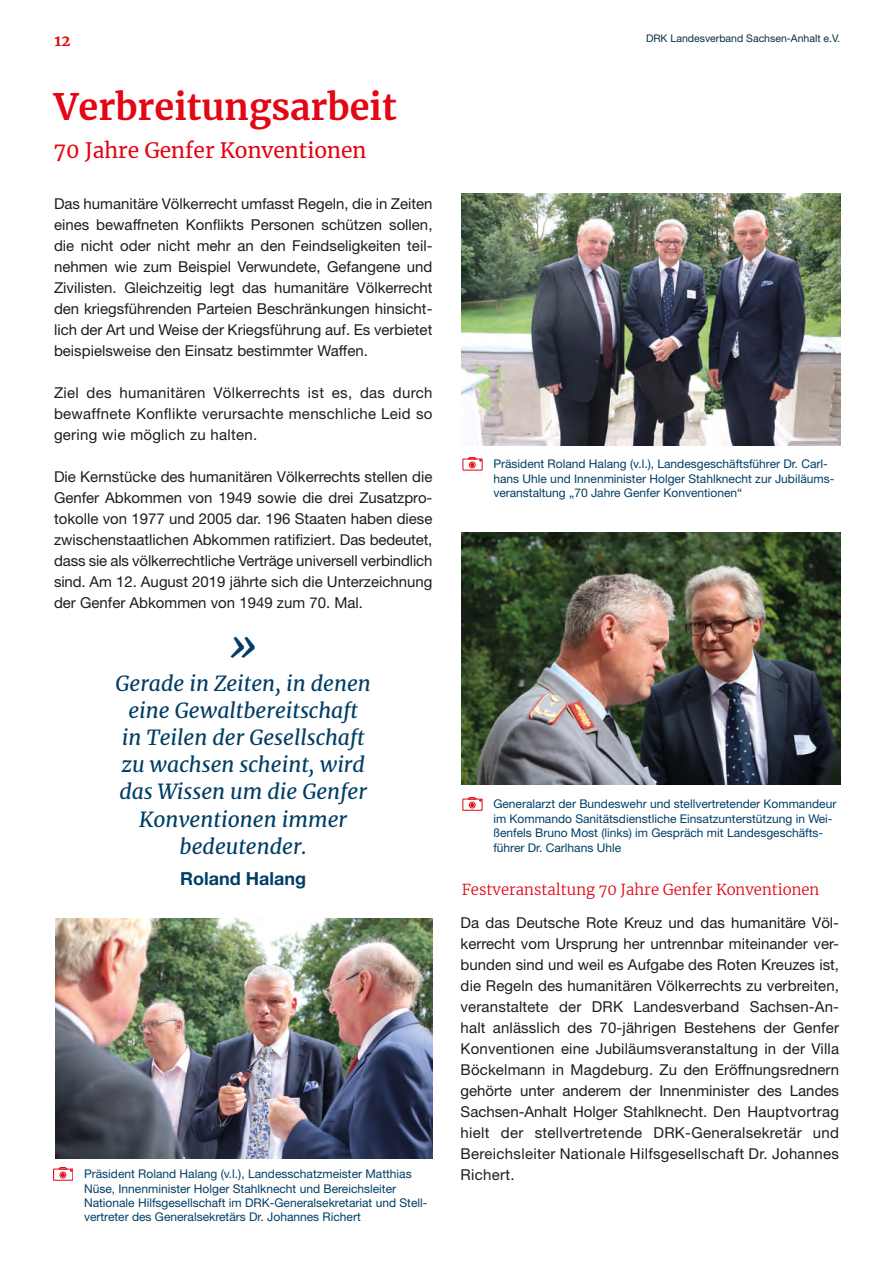
<style>
.page{position:relative;width:893px;height:1263px;background:#fff}
.page>*{position:absolute;margin:0;border:0;box-sizing:border-box;transform-origin:0 0}
.t1{font:italic 42px "Merriweather";color:#003e66}
.t2{font:700 36px "Merriweather";color:#e30614}
.t3{font:italic 21px/27px "Merriweather";color:#003e66;text-align:center}
.t4{font:21px "Merriweather";color:#e30614}
.t5{font:700 18px "Helvetica Neue";color:#003e66}
.t6{font:15px/21px "Helvetica Neue";color:#1d1d1b;text-align:justify}
.t7{font:300 15px "Merriweather";color:#e30614}
.t8{font:700 15px "Merriweather";color:#e30614}
.t9{font:12px/14.4px "Helvetica Neue";color:#003e66}
.t10{font:10.5px "Helvetica Neue";color:#082f43}
</style>
<div class="page">
<img style="left:462px;top:193px;width:378px;height:253px">
<img style="left:462px;top:533px;width:378px;height:252px">
<img style="left:55px;top:918px;width:377px;height:240px">
<div style="left:463px;top:459px;width:19px;height:11px;border:1px solid #e30614"></div>
<svg style="left:468px;top:457px;width:13px;height:11px"></svg>
<div style="left:463px;top:799px;width:19px;height:11px;border:1px solid #e30614"></div>
<svg style="left:468px;top:797px;width:13px;height:11px"></svg>
<div style="left:53px;top:1169px;width:20px;height:11px;border:1px solid #e30614"></div>
<svg style="left:59px;top:1167px;width:13px;height:11px"></svg>
<p class="t8" style="left:55px;top:30px;width:17px">12</p>
<p class="t10" style="left:646px;top:32px;width:196px">DRK Landesverband Sachsen-Anhalt e.V.</p>
<h2 class="t2" style="left:54px;top:82px;width:344px">Verbreitungsarbeit</h2>
<h3 class="t4" style="left:54px;top:136px;width:314px">70 Jahre Genfer Konventionen</h3>
<p class="t6" style="left:54px;top:193px;width:380px">Das humanitäre Völkerrecht umfasst Regeln, die in Zeiten eines bewaffneten Konflikts Personen schützen sollen, die nicht oder nicht mehr an den Feindseligkeiten teil&shy;nehmen wie zum Beispiel Verwundete, Gefangene und Zivilisten. Gleichzeitig legt das humanitäre Völkerrecht den kriegsführenden Parteien Beschränkungen hinsicht&shy;lich der Art und Weise der Kriegsführung auf. Es verbietet beispielsweise den Einsatz bestimmter Waffen.</p>
<p class="t6" style="left:54px;top:382px;width:380px">Ziel des humanitären Völkerrechts ist es, das durch bewaffnete Konflikte verursachte menschliche Leid so gering wie möglich zu halten.</p>
<p class="t6" style="left:54px;top:466px;width:380px">Die Kernstücke des humanitären Völkerrechts stellen die Genfer Abkommen von 1949 sowie die drei Zusatzpro&shy;tokolle von 1977 und 2005 dar. 196 Staaten haben diese zwischenstaatlichen Abkommen ratifiziert. Das bedeutet, dass sie als völkerrechtliche Verträge universell verbindlich sind. Am 12. August 2019 jährte sich die Unterzeichnung der Genfer Abkommen von 1949 zum 70. Mal.</p>
<h1 class="t1" style="left:229px;top:616px;width:30px">»</h1>
<h3 class="t3" style="left:115px;top:670px;width:257px">Gerade in Zeiten, in denen eine Gewaltbereitschaft<br>in Teilen der Gesellschaft zu wachsen scheint, wird das Wissen um die Genfer<br>Konventionen immer bedeutender.</h3>
<p class="t5" style="left:180px;top:867px;width:127px">Roland Halang</p>
<p class="t9" style="left:84px;top:1166px;width:345px">Präsident Roland Halang (v.l.), Landesschatzmeister Matthias Nüse, Innenminister Holger Stahlknecht und Bereichsleiter Nationale H ilfsgesellschaft im DRK-Generalsekretariat und Stell&shy;vertreter des Generalsekretärs Dr. Johannes Richert</p>
<p class="t9" style="left:493px;top:456px;width:342px">Präsident Roland H alang (v.l.), Landesgeschäftsführer Dr. Carl&shy;hans Uhle und Innenminister Holger Stahlknecht zur Jubiläums&shy;veranstaltung „70 Jahre Genfer Konventionen“</p>
<p class="t9" style="left:493px;top:797px;width:344px">Generalarzt der Bundeswehr und stellvertretender Kommandeur im Kommando Sanitätsdienstliche Einsatzunterstützung in Wei&shy;ßenfels Bruno Most (links) im Gespräch mit Landesgeschäfts&shy;führer Dr. Carlhans Uhle</p>
<p class="t7" style="left:462px;top:879px;width:359px">Festveranstaltung 70 Jahre Genfer Konventionen</p>
<p class="t6" style="left:461px;top:912px;width:380px">Da das Deutsche Rote Kreuz und das humanitäre Völ&shy;kerrecht vom Ursprung her untrennbar miteinander ver&shy;bunden sind und weil es Aufgabe des Roten Kreuzes ist, die Regeln des humanitären Völkerrechts zu verbreiten, veranstaltete der DRK Landesverband Sachsen-An&shy;halt anlässlich des 70-jährigen Bestehens der Genfer Konventionen eine Jubiläumsveranstaltung in der Villa Böckelmann in Magdeburg. Zu den Eröffnungsrednern gehörte unter anderem der Innenminister des Landes Sachsen-Anhalt Holger Stahlknecht. Den H auptvortrag hielt der stellvertretende DRK-Generalsekretär und Bereichsleiter Nationale H ilfsgesellschaft Dr. Johannes Richert.</p>
</div>
